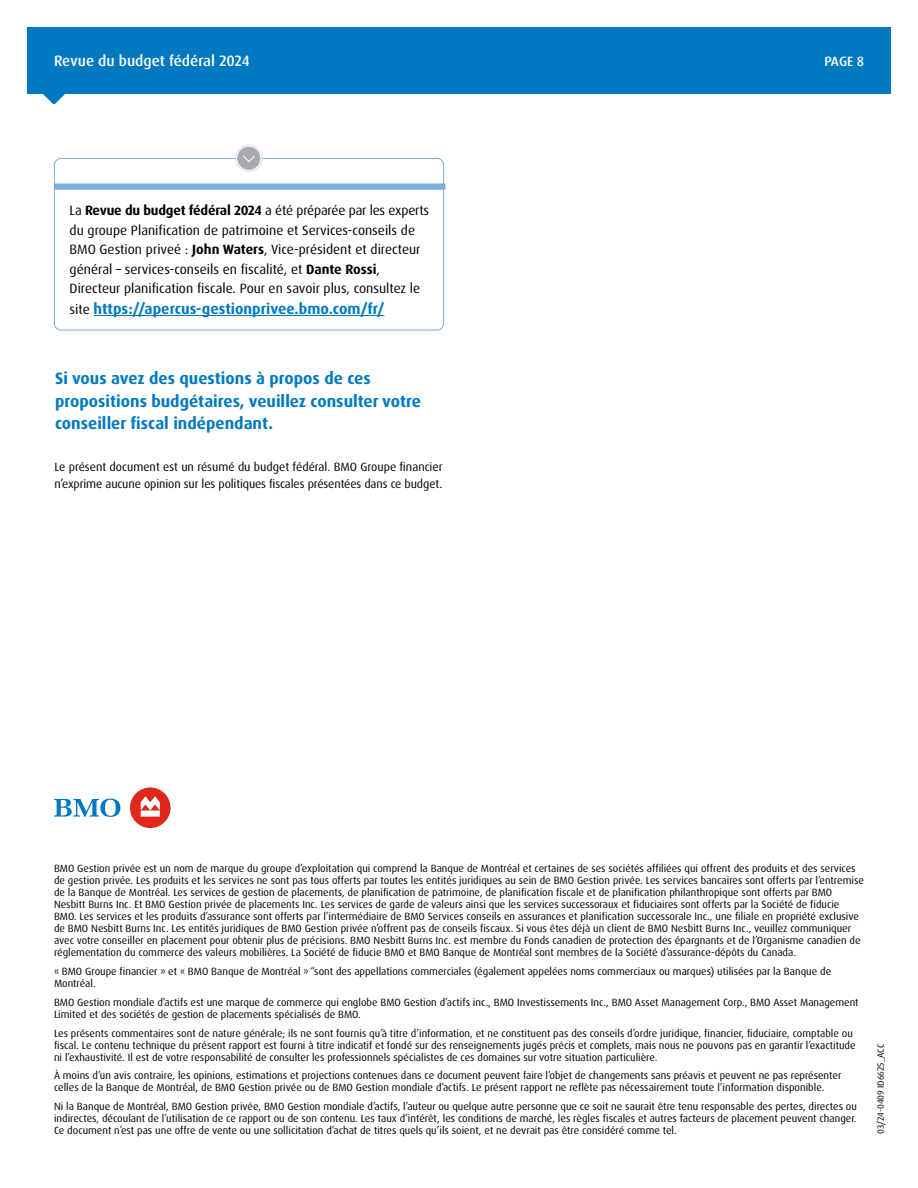
<style>
.page{position:relative;width:918px;height:1188px;background:#fff}
.page>*{position:absolute;margin:0;border:0;box-sizing:border-box;transform-origin:0 0}
.Paragraph_Headline_2{font:700 16.5px/22.5px "Dax Pro";color:#0079c1}
.Paragraph_Headline_2-2{font:700 15px "Dax Pro";color:#0079c1}
.t1{font:500 15px "Dax Pro";color:#fff}
.Paragraph_Headline_2-3{font:13.5px/19.5px "Dax Pro";color:#000}
.t2{font:500 13.5px "Dax Pro";color:#fff}
.Disclaimer{font:12px/16.5px "Dax";letter-spacing:-.01em;color:#000}
.Legal{font:10.5px/12px "Dax Pro";color:#000}
.t3{font:9px "Dax Pro";color:#000}
.s1{font-weight:700}
.s2{font-weight:400;font-size:13.5px;color:#000}
</style>
<div class="page">
<div style="left:27px;top:27px;width:864px;height:67px;background:#0079c1"></div>
<svg style="left:43px;top:94px;width:22px;height:10px"></svg>
<svg style="left:54px;top:799px;width:66px;height:18px"></svg>
<div style="left:130px;top:787px;width:41px;height:41px;background:#df271c;border-radius:50%"></div>
<svg style="left:141px;top:797px;width:19px;height:20px"></svg>
<div style="left:54px;top:158px;width:390px;height:172px;border:1px solid #7cacdc;border-radius:7px"></div>
<svg style="left:54px;top:184px;width:392px;height:6px;fill:#7cacdc"></svg>
<svg style="left:235px;top:145px;width:27px;height:27px"></svg>
<hr style="left:94px;top:315px;width:290px;height:1px;background:#0079c1">
<h2 class="t1" style="left:54px;top:51px;width:197px">Revue du budget fédéral 2024</h2>
<p class="t2" style="left:824px;top:53px;width:41px">PAGE 8</p>
<p class="Paragraph_Headline_2-3" style="left:70px;top:201px;width:361px">La <span class="s1">Revue du budget fédéral 2024</span> a été préparée par les experts du groupe Planification de patrimoine et Services-conseils de BMO Gestion priveé : <span class="s1">John Waters</span>, Vice-président et directeur général – services-conseils en fiscalité, et <span class="s1">Dante Rossi</span>, Directeur planification fiscale. Pour en savoir plus, consultez le</p>
<p class="Paragraph_Headline_2-2" style="left:70px;top:299px;width:316px"><span class="s2">site</span> https://apercus-gestionprivee.bmo.com/fr/</p>
<p class="Paragraph_Headline_2" style="left:55px;top:367px;width:367px">Si vous avez des questions à propos de ces propositions budgétaires, veuillez consulter votre conseiller fiscal indépendant.</p>
<p class="Disclaimer" style="left:54px;top:459px;width:390px">Le présent document est un résumé du budget fédéral. BMO Groupe financier n’exprime aucune opinion sur les politiques fiscales présentées dans ce budget.</p>
<p class="Legal" style="left:54px;top:863px;width:811px">BMO Gestion privée est un nom de marque du groupe d’exploitation qui comprend la Banque de Montréal et certaines de ses sociétés affiliées qui offrent des produits et des services de gestion privée. Les produits et les services ne sont pas tous offerts par toutes les entités juridiques au sein de BMO Gestion privée. Les services bancaires sont offerts par l’entremise de la Banque de Montréal. Les services de gestion de placements, de planification de patrimoine, de planification fiscale et de planification philanthropique sont offerts par BMO Nesbitt Burns Inc. Et BMO Gestion privée de placements Inc. Les services de garde de valeurs ainsi que les services successoraux et fiduciaires sont offerts par la Société de fiducie BMO. Les services et les produits d’assurance sont offerts par l’intermédiaire de BMO Services conseils en assurances et planification successorale Inc., une filiale en propriété exclusive de BMO Nesbitt Burns Inc. Les entités juridiques de BMO Gestion privée n’offrent pas de conseils fiscaux. Si vous êtes déjà un client de BMO Nesbitt Burns Inc., veuillez communiquer avec votre conseiller en placement pour obtenir plus de précisions. BMO Nesbitt Burns Inc. est membre du Fonds canadien de protection des épargnants et de l’Organisme canadien de réglementation du commerce des valeurs mobilières. La Société de fiducie BMO et BMO Banque de Montréal sont membres de la Société d’assurance-dépôts du Canada.</p>
<p class="Legal" style="left:54px;top:965px;width:779px">« BMO Groupe financier » et « BMO Banque de Montréal » “sont des appellations commerciales (également appelées noms commerciaux ou marques) utilisées par la Banque de<br>Montréal.</p>
<p class="Legal" style="left:54px;top:996px;width:806px">BMO Gestion mondiale d’actifs est une marque de commerce qui englobe BMO Gestion d’actifs inc., BMO Investissements Inc., BMO Asset Management Corp., BMO Asset Management<br>Limited et des sociétés de gestion de placements spécialisés de BMO.</p>
<p class="Legal" style="left:54px;top:1027px;width:803px">Les présents commentaires sont de nature générale; ils ne sont fournis qu’à titre d’information, et ne constituent pas des conseils d’ordre juridique, financier, fiduciaire, comptable ou fiscal. Le contenu technique du présent rapport est fourni à titre indicatif et fondé sur des renseignements jugés précis et complets, mais nous ne pouvons pas en garantir l’exactitude ni l’exhaustivité. Il est de votre responsabilité de consulter les professionnels spécialistes de ces domaines sur votre situation particulière.</p>
<p class="Legal" style="left:54px;top:1070px;width:789px">À moins d’un avis contraire, les opinions, estimations et projections contenues dans ce document peuvent faire l’objet de changements sans préavis et peuvent ne pas représenter celles de la Banque de Montréal, de BMO Gestion privée ou de BMO Gestion mondiale d’actifs. Le présent rapport ne reflète pas nécessairement toute l’information disponible.</p>
<p class="Legal" style="left:54px;top:1100px;width:805px;text-align:justify">Ni la Banque de Montréal, BMO Gestion privée, BMO Gestion mondiale d’actifs, l’auteur ou quelque autre personne que ce soit ne saurait être tenu responsable des pertes, directes ou indirectes, découlant de l’utilisation de ce rapport ou de son contenu. Les taux d’intérêt, les conditions de marché, les règles fiscales et autres facteurs de placement peuvent changer.<br>Ce document n’est pas une offre de vente ou une sollicitation d’achat de titres quels qu’ils soient, et ne devrait pas être considéré comme tel.</p>
<p class="t3" style="left:875px;top:1134px;width:91px;rotate:-90deg">03/24-0409 ID6625_ACC</p>
</div>
